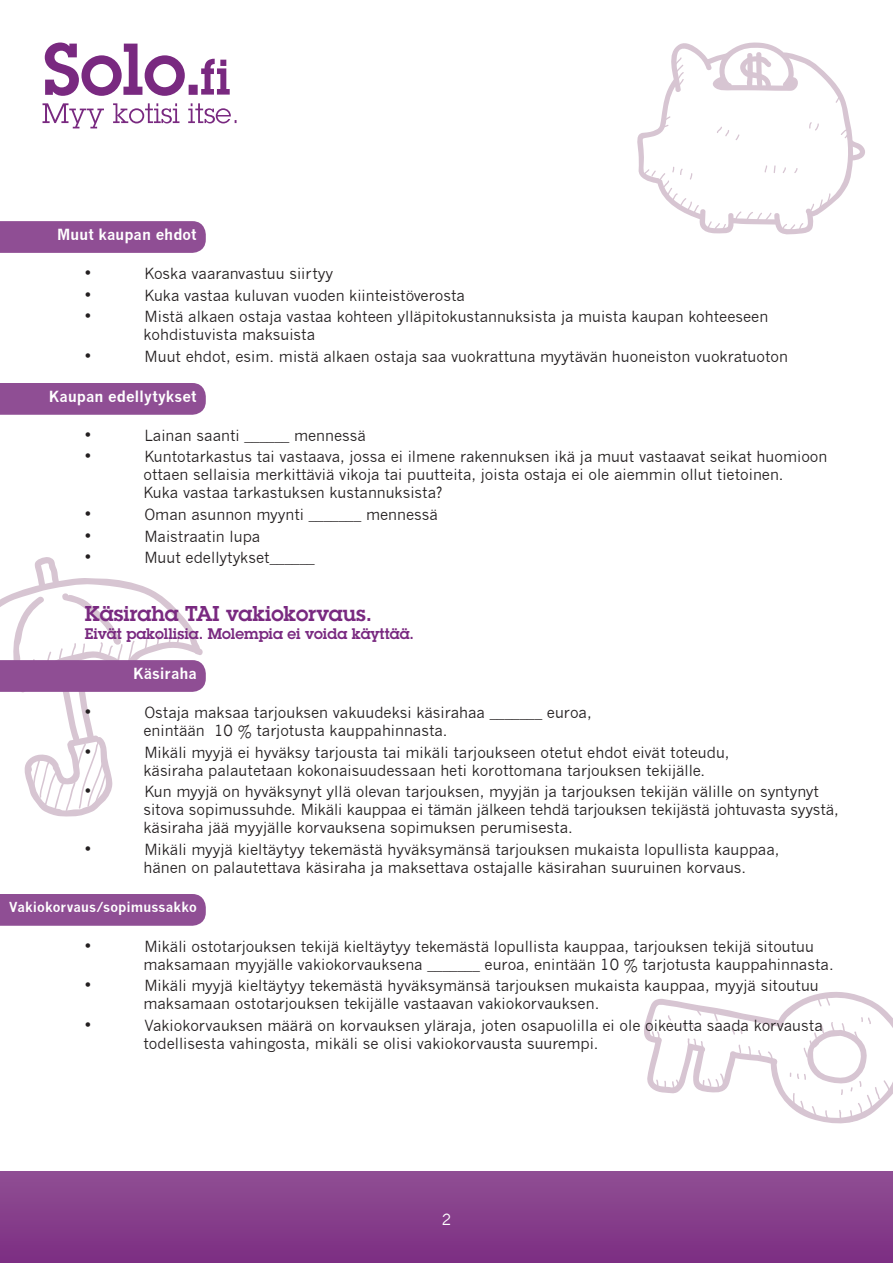
<style>
.page{position:relative;width:893px;height:1263px;background:#fff}
.page>*{position:absolute;margin:0;border:0;box-sizing:border-box;transform-origin:0 0}
.t1{font:600 21px "Lubalin Graph Std";color:#792980}
.t2{font:18px "News Gothic";color:#231f20}
.t3{font:15px/18px "News Gothic";color:#231f20}
.t4{font:700 15px "News Gothic";color:#fff}
.t5{font:600 15px "Lubalin Graph Std";color:#792980}
.t6{font:15px "News Gothic";color:#fff}
.t7{font:700 13.5px "News Gothic";letter-spacing:.005em;color:#fff}
</style>
<div class="page">
<svg style="left:43px;top:43px;width:194px;height:85px"></svg>
<div style="left:0;top:1171px;width:893px;height:92px;background:linear-gradient(to bottom,#904f94,#7c2e83)"></div>
<svg style="left:637px;top:42px;width:228px;height:193px"></svg>
<svg style="left:644px;top:992px;width:249px;height:132px"></svg>
<svg style="left:0;top:221px;width:206px;height:32px;background:#915196"></svg>
<div style="left:0;top:383px;width:206px;height:32px;background:#8f4e94"></div>
<svg style="left:0;top:557px;width:206px;height:260px"></svg>
<div style="left:0;top:894px;width:206px;height:32px;background:#8f4e94"></div>
<p class="t4" style="left:57px;top:225px;width:141px">Muut kaupan ehdot</p>
<p class="t2" style="left:85px;top:262px;width:8px">•</p>
<p class="t3" style="left:145px;top:265px;width:190px">Koska vaaranvastuu siirtyy</p>
<p class="t2" style="left:85px;top:284px;width:8px">•</p>
<p class="t3" style="left:145px;top:286px;width:322px">Kuka vastaa kuluvan vuoden kiinteistöverosta</p>
<p class="t2" style="left:85px;top:305px;width:8px">•</p>
<p class="t3" style="left:144px;top:308px;width:626px">Mistä alkaen ostaja vastaa kohteen ylläpitokustannuksista ja muista kaupan kohteeseen kohdistuvista maksuista</p>
<p class="t2" style="left:85px;top:345px;width:8px">•</p>
<p class="t3" style="left:145px;top:347px;width:645px">Muut ehdot, esim. mistä alkaen ostaja saa vuokrattuna myytävän huoneiston vuokratuoton</p>
<p class="t4" style="left:49px;top:387px;width:149px">Kaupan edellytykset</p>
<p class="t2" style="left:85px;top:424px;width:8px">•</p>
<p class="t3" style="left:144px;top:426px;width:223px">Lainan saanti ______ mennessä</p>
<p class="t2" style="left:85px;top:445px;width:8px">•</p>
<p class="t3" style="left:143px;top:448px;width:685px">Kuntotarkastus tai vastaava, jossa ei ilmene rakennuksen ikä ja muut vastaavat seikat huomioon ottaen sellaisia merkittäviä vikoja tai puutteita, joista ostaja ei ole aiemmin ollut tietoinen.<br>Kuka vastaa tarkastuksen kustannuksista?</p>
<p class="t2" style="left:85px;top:503px;width:8px">•</p>
<p class="t3" style="left:144px;top:506px;width:295px">Oman asunnon myynti _______ mennessä</p>
<p class="t2" style="left:85px;top:525px;width:8px">•</p>
<p class="t3" style="left:144px;top:527px;width:117px">Maistraatin lupa</p>
<p class="t2" style="left:85px;top:546px;width:8px">•</p>
<p class="t3" style="left:144px;top:549px;width:172px">Muut edellytykset______</p>
<p class="t1" style="left:85px;top:599px;width:289px">Käsiraha TAI vakiokorvaus.</p>
<p class="t5" style="left:85px;top:624px;width:331px">Eivät pakollisia. Molempia ei voida käyttää.</p>
<p class="t4" style="left:133px;top:664px;width:65px">Käsiraha</p>
<p class="t2" style="left:85px;top:701px;width:8px">•</p>
<p class="t3" style="left:143px;top:703px;width:450px">Ostaja maksaa tarjouksen vakuudeksi käsirahaa _______ euroa, enintään 10 % tarjotusta kauppahinnasta.</p>
<p class="t2" style="left:85px;top:740px;width:8px">•</p>
<p class="t3" style="left:143px;top:743px;width:588px">Mikäli myyjä ei hyväksy tarjousta tai mikäli tarjoukseen otetut ehdot eivät toteudu, käsiraha palautetaan kokonaisuudessaan heti korottomana tarjouksen tekijälle.</p>
<p class="t2" style="left:85px;top:780px;width:8px">•</p>
<p class="t3" style="left:143px;top:783px;width:697px">Kun myyjä on hyväksynyt yllä olevan tarjouksen, myyjän ja tarjouksen tekijän välille on syntynyt sitova sopimussuhde. Mikäli kauppaa ei tämän jälkeen tehdä tarjouksen tekijästä johtuvasta syystä, käsiraha jää myyjälle korvauksena sopimuksen perumisesta.</p>
<p class="t2" style="left:85px;top:838px;width:8px">•</p>
<p class="t3" style="left:143px;top:840px;width:638px">Mikäli myyjä kieltäytyy tekemästä hyväksymänsä tarjouksen mukaista lopullista kauppaa, hänen on palautettava käsiraha ja maksettava ostajalle käsirahan suuruinen korvaus.</p>
<p class="t7" style="left:9px;top:898px;width:189px">Vakiokorvaus/sopimussakko</p>
<p class="t2" style="left:85px;top:935px;width:8px">•</p>
<p class="t3" style="left:143px;top:937px;width:692px">Mikäli ostotarjouksen tekijä kieltäytyy tekemästä lopullista kauppaa, tarjouksen tekijä sitoutuu maksamaan myyjälle vakiokorvauksena _______ euroa, enintään 10 % tarjotusta kauppahinnasta.</p>
<p class="t2" style="left:85px;top:974px;width:8px">•</p>
<p class="t3" style="left:143px;top:977px;width:677px">Mikäli myyjä kieltäytyy tekemästä hyväksymänsä tarjouksen mukaista kauppaa, myyjä sitoutuu maksamaan ostotarjouksen tekijälle vastaavan vakiokorvauksen.</p>
<p class="t2" style="left:85px;top:1014px;width:8px">•</p>
<p class="t3" style="left:143px;top:1017px;width:681px">Vakiokorvauksen määrä on korvauksen yläraja, joten osapuolilla ei ole oikeutta saada korvausta todellisesta vahingosta, mikäli se olisi vakiokorvausta suurempi.</p>
<p class="t6" style="left:442px;top:1211px;width:11px">2</p>
</div>
